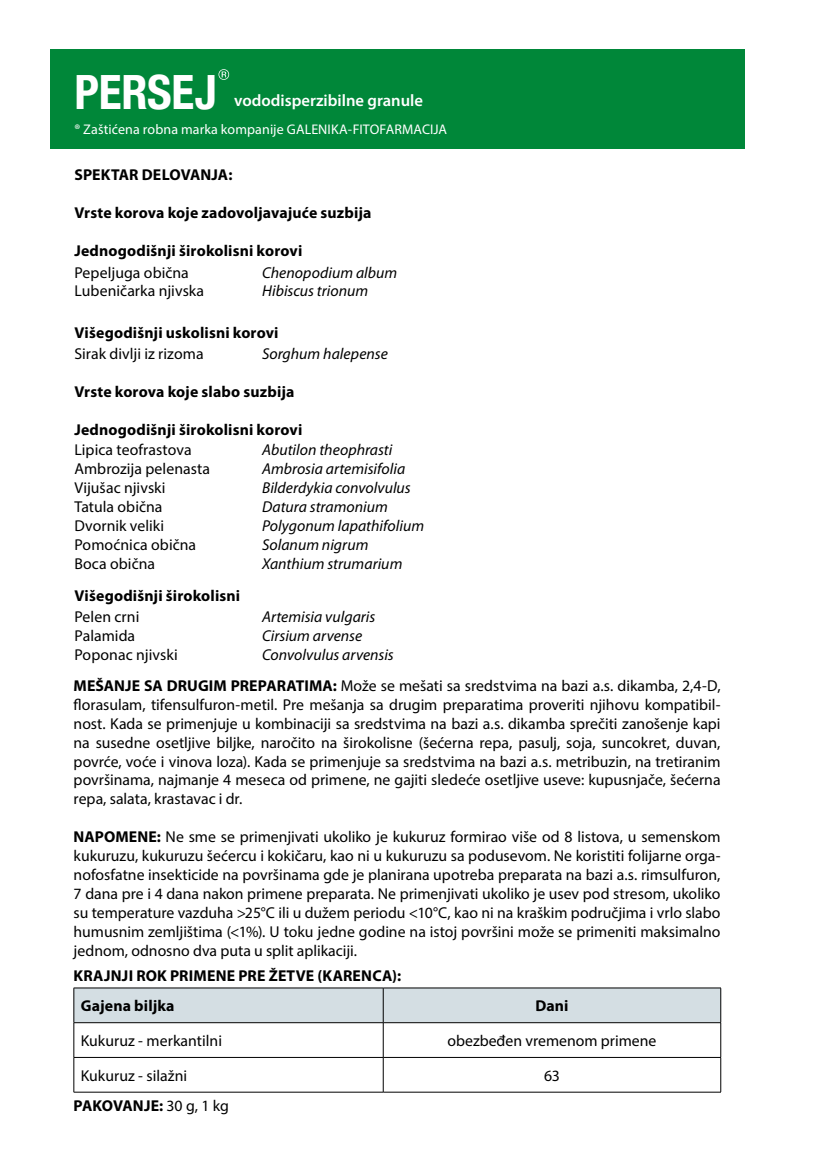
<style>
.page{position:relative;width:819px;height:1166px;background:#fff}
.page>*{position:absolute;margin:0;border:0;box-sizing:border-box;transform-origin:0 0}
.t1{font:700 condensed 47.25px "Helvetica Neue LT Com";letter-spacing:-.005em;color:#fff}
.t2{font:600 16.62px "Myriad Pro";color:#fff}
.t3{font:15.75px/18.9px "Myriad Pro";color:#000}
.t4{font:700 15.75px "Myriad Pro";letter-spacing:.01em;color:#000}
.t5{font:italic 15.75px/18.9px "Myriad Pro";color:#000}
.t6{font:14px "Myriad Pro";letter-spacing:.005em;color:#fff}
.s1{font-weight:700}
.s2{font-weight:400}
</style>
<div class="page">
<div style="left:50px;top:50px;width:694px;height:99px;background:#008739"></div>
<svg style="left:218px;top:69px;width:11px;height:11px"></svg>
<div style="left:75px;top:988px;width:645px;height:34px;background:#d4dee3"></div>
<svg style="left:75px;top:1023px;width:645px;height:69px"></svg>
<hr style="left:74px;top:987px;width:309px;height:1px;background:#000">
<hr style="left:74px;top:988px;width:1px;height:34px;background:#000">
<hr style="left:383px;top:987px;width:338px;height:1px;background:#000">
<hr style="left:383px;top:988px;width:1px;height:34px;background:#000">
<hr style="left:720px;top:988px;width:1px;height:34px;background:#000">
<hr style="left:74px;top:1022px;width:309px;height:1px;background:#000">
<hr style="left:74px;top:1023px;width:1px;height:34px;background:#000">
<hr style="left:383px;top:1022px;width:338px;height:1px;background:#000">
<hr style="left:383px;top:1023px;width:1px;height:34px;background:#000">
<hr style="left:720px;top:1023px;width:1px;height:34px;background:#000">
<hr style="left:74px;top:1057px;width:309px;height:1px;background:#000">
<hr style="left:74px;top:1057px;width:1px;height:35px;background:#000">
<hr style="left:383px;top:1057px;width:338px;height:1px;background:#000">
<hr style="left:383px;top:1057px;width:1px;height:35px;background:#000">
<hr style="left:720px;top:1057px;width:1px;height:35px;background:#000">
<hr style="left:74px;top:1092px;width:309px;height:1px;background:#000">
<hr style="left:383px;top:1092px;width:338px;height:1px;background:#000">
<h1 class="t1" style="left:74px;top:64px;width:144px">PERSEJ</h1>
<p class="t2" style="left:234px;top:91px;width:190px">vododisperzibilne granule</p>
<p class="t6" style="left:74px;top:121px;width:374px">® Zaštićena robna marka kompanije GALENIKA-FITOFARMACIJA</p>
<p class="t4" style="left:74px;top:166px;width:159px">SPEKTAR DELOVANJA:</p>
<p class="t4" style="left:74px;top:204px;width:298px">Vrste korova koje zadovoljavajuće suzbija</p>
<p class="t4" style="left:74px;top:242px;width:229px">Jednogodišnji širokolisni korovi</p>
<p class="t3" style="left:74px;top:263px;width:131px">Pepeljuga obična<br>Lubeničarka njivska</p>
<p class="t5" style="left:262px;top:263px;width:137px">Chenopodium album<br>Hibiscus trionum</p>
<p class="t4" style="left:74px;top:324px;width:206px">Višegodišnji uskolisni korovi</p>
<p class="t3" style="left:74px;top:344px;width:131px">Sirak divlji iz rizoma</p>
<p class="t5" style="left:262px;top:345px;width:127px">Sorghum halepense</p>
<p class="t4" style="left:74px;top:383px;width:221px">Vrste korova koje slabo suzbija</p>
<p class="t4" style="left:74px;top:420px;width:229px">Jednogodišnji širokolisni korovi</p>
<p class="t3" style="left:74px;top:440px;width:137px">Lipica teofrastova<br>Ambrozija pelenasta<br>Vijušac njivski<br>Tatula obična<br>Dvornik veliki<br>Pomoćnica obična<br>Boca obična</p>
<p class="t4" style="left:74px;top:586px;width:167px">Višegodišnji širokolisni</p>
<p class="t3" style="left:74px;top:607px;width:105px">Pelen crni<br>Palamida<br>Poponac njivski</p>
<p class="t5" style="left:262px;top:441px;width:164px">Abutilon theophrasti<br>Ambrosia artemisifolia<br>Bilderdykia convolvulus<br>Datura stramonium<br>Polygonum lapathifolium<br>Solanum nigrum<br>Xanthium strumarium</p>
<p class="t5" style="left:262px;top:608px;width:133px">Artemisia vulgaris<br>Cirsium arvense<br>Convolvulus arvensis</p>
<p class="t3" style="left:74px;top:676px;width:648px;text-align:justify"><span class="s1">MEŠANJE SA DRUGIM PREPARATIMA:</span> Može se mešati sa sredstvima na bazi a.s. dikamba, 2,4-D, florasulam, tifensulfuron-metil. Pre mešanja sa drugim preparatima proveriti njihovu kompatibil&shy;nost. Kada se primenjuje u kombinaciji sa sredstvima na bazi a.s. dikamba sprečiti zanošenje kapi na susedne osetljive biljke, naročito na širokolisne (šećerna repa, pasulj, soja, suncokret, duvan, povrće, voće i vinova loza). Kada se primenjuje sa sredstvima na bazi a.s. metribuzin, na tretiranim površinama, najmanje 4 meseca od primene, ne gajiti sledeće osetljive useve: kupusnjače, šećerna repa, salata, krastavac i dr.</p>
<p class="t3" style="left:74px;top:827px;width:648px;text-align:justify"><span class="s1">NAPOMENE:</span> Ne sme se primenjivati ukoliko je kukuruz formirao više od 8 listova, u semenskom kukuruzu, kukuruzu šećercu i kokičaru, kao ni u kukuruzu sa podusevom. Ne koristiti folijarne orga&shy;nofosfatne insekticide na površinama gde je planirana upotreba preparata na bazi a.s. rimsulfuron, 7 dana pre i 4 dana nakon primene preparata. Ne primenjivati ukoliko je usev pod stresom, ukoliko su temperature vazduha &gt;25°C ili u dužem periodu &lt;10°C, kao ni na kraškim područjima i vrlo slabo humusnim zemljištima (&lt;1%). U toku jedne godine na istoj površini može se primeniti maksimalno jednom, odnosno dva puta u split aplikaciji.</p>
<p class="t4" style="left:74px;top:966px;width:329px">KRAJNJI ROK PRIMENE PRE ŽETVE (KARENCA):</p>
<p class="t4" style="left:81px;top:997px;width:95px">Gajena biljka</p>
<p class="t4" style="left:535px;top:997px;width:35px">Dani</p>
<p class="t3" style="left:81px;top:1031px;width:143px">Kukuruz - merkantilni</p>
<p class="t3" style="left:447px;top:1031px;width:210px">obezbeđen vremenom primene</p>
<p class="t3" style="left:81px;top:1066px;width:108px">Kukuruz - silažni</p>
<p class="t3" style="left:544px;top:1066px;width:18px">63</p>
<p class="t4" style="left:74px;top:1097px;width:157px">PAKOVANJE: <span class="s2">30 g, 1 kg</span></p>
</div>
